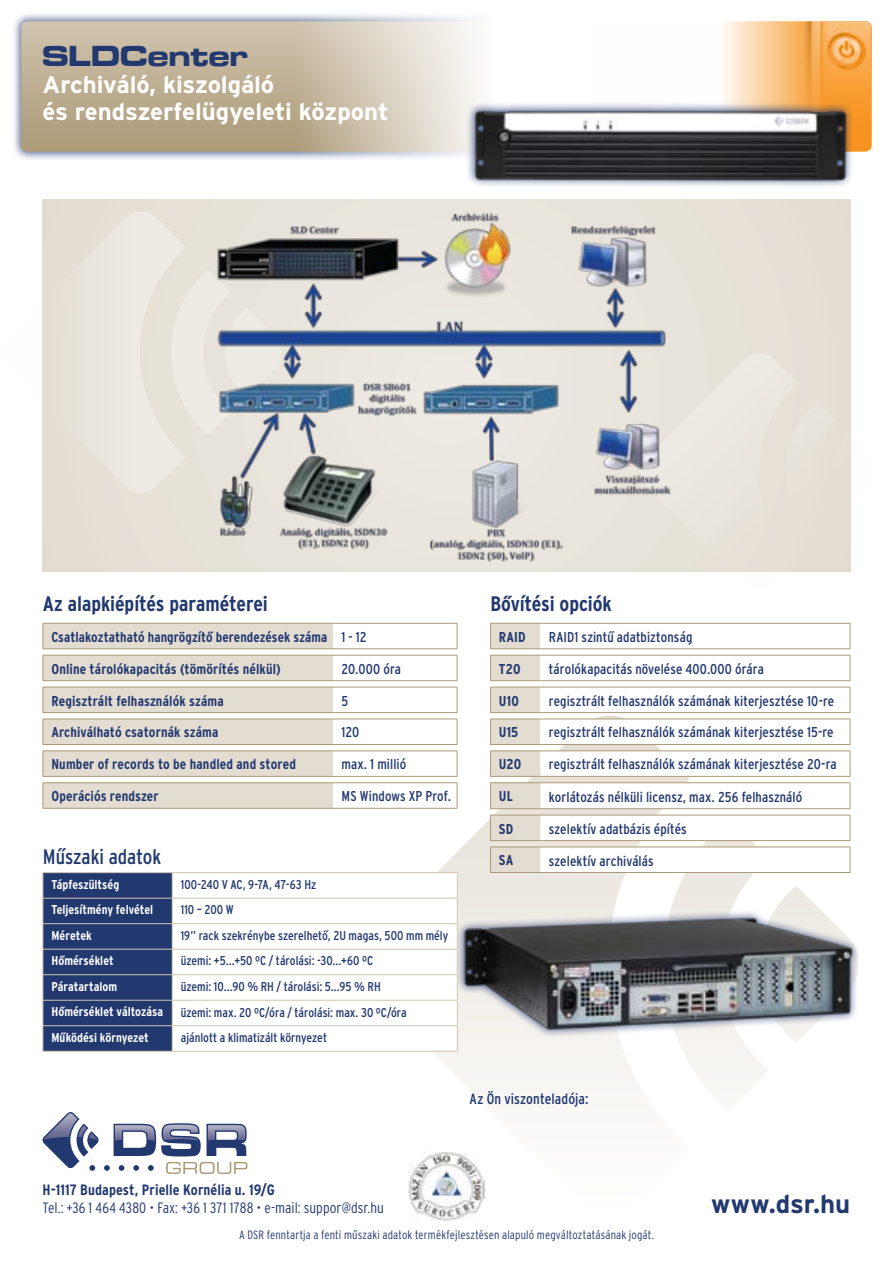
<style>
.page{position:relative;width:893px;height:1263px;background:#fff}
.page>*{position:absolute;margin:0;border:0;box-sizing:border-box;transform-origin:0 0}
.t1{font:30px "Microgramma D Bold Exte";letter-spacing:.01em;color:#223970}
.t2{font:25.8px "Interstate H Bold";letter-spacing:-.005em;color:#223970}
.t3{font:24px/27px "Interstate H Bold";letter-spacing:-.01em;color:#fff}
.t4{font:21px "Interstate H Bold Cond";letter-spacing:-.005em;color:#223970}
.t5{font:21px "Interstate H Regular Cond";color:#223970}
.t6{font:15px "Interstate H Light Cond";letter-spacing:.005em;color:#223970}
.t7{font:15px "Interstate H Bold Cond";letter-spacing:.005em;color:#223970}
.t8{font:15px "Interstate H Regular Cond";letter-spacing:.005em;color:#223970}
.t9{font:14.25px "Interstate H Regular Cond";letter-spacing:.01em;color:#223970}
.t10{font:14.25px "Interstate H Bold Cond";letter-spacing:.005em;color:#223970}
.t11{font:12.75px "Interstate H Regular Cond";color:#223970}
.t12{font:12.75px "Interstate H Bold Cond";color:#fff}
.t13{font:12px "Interstate H Light Cond";letter-spacing:.015em;color:#223970}
.s1{font-family:"Interstate H Regular Cond"}
</style>
<div class="page">
<div style="left:10px;top:10px;width:506px;height:150px;background:#223970;opacity:.73"></div>
<svg style="left:21px;top:21px;width:250px;height:131px;background:#bdae93"></svg>
<svg style="left:271px;top:10px;width:245px;height:150px"></svg>
<img style="left:724px;top:21px;width:148px;height:131px">
<svg style="left:408px;top:718px;width:443px;height:482px"></svg>
<div style="left:43px;top:199px;width:807px;height:372px;background:#e6e0d5"></div>
<svg style="left:42px;top:210px;width:169px;height:285px"></svg>
<svg style="left:639px;top:351px;width:212px;height:221px"></svg>
<img style="left:211px;top:213px;width:471px;height:351px">
<svg style="left:43px;top:624px;width:290px;height:184px;background:#e6e0d6"></svg>
<hr style="left:43px;top:623px;width:290px;height:1px;background:#ac9a77">
<svg style="left:43px;top:624px;width:1px;height:24px"></svg>
<hr style="left:43px;top:648px;width:290px;height:1px;background:#ac9a77">
<hr style="left:43px;top:655px;width:290px;height:1px;background:#ac9a77">
<svg style="left:43px;top:655px;width:1px;height:25px"></svg>
<hr style="left:43px;top:680px;width:290px;height:1px;background:#ac9a77">
<hr style="left:43px;top:687px;width:290px;height:1px;background:#ac9a77">
<svg style="left:43px;top:687px;width:1px;height:25px"></svg>
<hr style="left:43px;top:712px;width:290px;height:1px;background:#ac9a77">
<hr style="left:43px;top:719px;width:290px;height:1px;background:#ac9a77">
<svg style="left:43px;top:719px;width:1px;height:25px"></svg>
<hr style="left:43px;top:744px;width:290px;height:1px;background:#ac9a77">
<hr style="left:43px;top:750px;width:290px;height:1px;background:#ac9a77">
<svg style="left:43px;top:751px;width:1px;height:25px"></svg>
<hr style="left:43px;top:776px;width:290px;height:1px;background:#ac9a77">
<hr style="left:43px;top:782px;width:290px;height:1px;background:#ac9a77">
<svg style="left:43px;top:783px;width:1px;height:25px"></svg>
<hr style="left:43px;top:808px;width:290px;height:1px;background:#ac9a77">
<hr style="left:333px;top:808px;width:124px;height:1px;background:#ac9a77">
<svg style="left:333px;top:623px;width:125px;height:185px"></svg>
<svg style="left:540px;top:624px;width:310px;height:248px"></svg>
<hr style="left:540px;top:623px;width:310px;height:1px;background:#ac9a77">
<svg style="left:850px;top:624px;width:1px;height:24px"></svg>
<hr style="left:540px;top:648px;width:310px;height:1px;background:#ac9a77">
<hr style="left:540px;top:655px;width:310px;height:1px;background:#ac9a77">
<hr style="left:540px;top:680px;width:310px;height:1px;background:#ac9a77">
<hr style="left:540px;top:687px;width:310px;height:1px;background:#ac9a77">
<svg style="left:850px;top:687px;width:1px;height:25px"></svg>
<hr style="left:540px;top:712px;width:310px;height:1px;background:#ac9a77">
<hr style="left:540px;top:719px;width:310px;height:1px;background:#ac9a77">
<svg style="left:850px;top:719px;width:1px;height:25px"></svg>
<hr style="left:540px;top:744px;width:310px;height:1px;background:#ac9a77">
<hr style="left:540px;top:750px;width:310px;height:1px;background:#ac9a77">
<svg style="left:850px;top:751px;width:1px;height:25px"></svg>
<hr style="left:540px;top:776px;width:310px;height:1px;background:#ac9a77">
<hr style="left:540px;top:782px;width:310px;height:1px;background:#ac9a77">
<svg style="left:850px;top:783px;width:1px;height:25px"></svg>
<hr style="left:540px;top:808px;width:310px;height:1px;background:#ac9a77">
<hr style="left:540px;top:815px;width:310px;height:1px;background:#ac9a77">
<svg style="left:850px;top:815px;width:1px;height:25px"></svg>
<hr style="left:540px;top:840px;width:310px;height:1px;background:#ac9a77">
<svg style="left:490px;top:623px;width:50px;height:249px;background:#e2dbcf"></svg>
<hr style="left:540px;top:846px;width:310px;height:1px;background:#ac9a77">
<hr style="left:490px;top:872px;width:50px;height:1px;background:#ac9a77">
<hr style="left:540px;top:872px;width:310px;height:1px;background:#ac9a77">
<svg style="left:850px;top:655px;width:1px;height:25px"></svg>
<svg style="left:850px;top:847px;width:1px;height:25px"></svg>
<img style="left:458px;top:891px;width:401px;height:161px">
<img style="left:462px;top:81px;width:397px;height:125px">
<svg style="left:173px;top:873px;width:284px;height:178px"></svg>
<hr style="left:43px;top:872px;width:129px;height:1px;background:#d1c4b0">
<hr style="left:172px;top:872px;width:286px;height:1px;background:#d1c4b0">
<hr style="left:172px;top:898px;width:286px;height:1px;background:#d1c4b0">
<hr style="left:172px;top:923px;width:286px;height:1px;background:#d1c4b0">
<hr style="left:172px;top:949px;width:286px;height:1px;background:#d1c4b0">
<hr style="left:172px;top:974px;width:286px;height:1px;background:#d1c4b0">
<hr style="left:172px;top:1000px;width:286px;height:1px;background:#d1c4b0">
<hr style="left:172px;top:1025px;width:286px;height:1px;background:#d1c4b0">
<svg style="left:43px;top:873px;width:130px;height:178px;background:#2a3f73"></svg>
<svg style="left:457px;top:873px;width:1px;height:178px"></svg>
<hr style="left:43px;top:1051px;width:129px;height:1px;background:#d1c4b0">
<hr style="left:172px;top:1051px;width:286px;height:1px;background:#d1c4b0">
<svg style="left:42px;top:1112px;width:205px;height:62px"></svg>
<img style="left:409px;top:1151px;width:75px;height:70px">
<h1 class="t1" style="left:43px;top:36px;width:207px">SLDCenter</h1>
<h3 class="t3" style="left:43px;top:71px;width:348px">Archiváló, kiszolgáló<br>és rendszerfelügyeleti központ</h3>
<h3 class="t4" style="left:43px;top:591px;width:226px">Az alapkiépítés paraméterei</h3>
<p class="t10" style="left:51px;top:629px;width:317px">Csatlakoztatható hangrögzítô berendezések száma <span class="s1">1 - 12</span></p>
<p class="t10" style="left:51px;top:661px;width:231px">Online tárolókapacitás (tömörítés nélkül)</p>
<p class="t9" style="left:341px;top:661px;width:61px">20.000 óra</p>
<p class="t10" style="left:51px;top:693px;width:174px">Regisztrált felhasználók száma</p>
<p class="t9" style="left:341px;top:693px;width:8px">5</p>
<p class="t10" style="left:51px;top:724px;width:169px">Archiválható csatornák száma</p>
<p class="t9" style="left:341px;top:724px;width:19px">120</p>
<p class="t10" style="left:51px;top:756px;width:246px">Number of records to be handled and stored</p>
<p class="t9" style="left:341px;top:756px;width:66px">max. 1 millió</p>
<p class="t10" style="left:51px;top:788px;width:109px">Operációs rendszer</p>
<p class="t9" style="left:341px;top:788px;width:111px">MS Windows XP Prof.</p>
<h3 class="t5" style="left:43px;top:844px;width:120px">Mûszaki adatok</h3>
<p class="t12" style="left:51px;top:877px;width:69px">Tápfeszültség</p>
<p class="t11" style="left:181px;top:877px;width:137px">100-240 V AC, 9-7A, 47-63 Hz</p>
<p class="t12" style="left:51px;top:903px;width:103px">Teljesítmény felvétel</p>
<p class="t11" style="left:181px;top:903px;width:54px">110 – 200 W</p>
<p class="t12" style="left:51px;top:928px;width:42px">Méretek</p>
<p class="t11" style="left:181px;top:928px;width:269px">19” rack szekrénybe szerelhetô, 2U magas, 500 mm mély</p>
<p class="t12" style="left:51px;top:954px;width:64px">Hômérséklet</p>
<p class="t11" style="left:181px;top:954px;width:194px">üzemi: +5...+50 ºC / tárolási: -30...+60 ºC</p>
<p class="t12" style="left:51px;top:979px;width:67px">Páratartalom</p>
<p class="t11" style="left:181px;top:979px;width:202px">üzemi: 10...90 % RH / tárolási: 5...95 % RH</p>
<p class="t12" style="left:51px;top:1005px;width:113px">Hômérséklet változása</p>
<p class="t11" style="left:181px;top:1005px;width:227px">üzemi: max. 20 ºC/óra / tárolási: max. 30 ºC/óra</p>
<p class="t12" style="left:51px;top:1030px;width:99px">Mûködési környezet</p>
<p class="t11" style="left:181px;top:1030px;width:148px">ajánlott a klimatizált környezet</p>
<h3 class="t4" style="left:490px;top:591px;width:123px">Bôvítési opciók</h3>
<p class="t10" style="left:499px;top:629px;width:28px">RAID</p>
<p class="t9" style="left:549px;top:629px;width:145px">RAID1 szintû adatbiztonság</p>
<p class="t10" style="left:499px;top:661px;width:23px">T20</p>
<p class="t9" style="left:549px;top:661px;width:217px">tárolókapacitás növelése 400.000 órára</p>
<p class="t10" style="left:499px;top:693px;width:21px">U10</p>
<p class="t9" style="left:549px;top:693px;width:287px">regisztrált felhasználók számának kiterjesztése 10-re</p>
<p class="t10" style="left:499px;top:724px;width:21px">U15</p>
<p class="t9" style="left:549px;top:724px;width:286px">regisztrált felhasználók számának kiterjesztése 15-re</p>
<p class="t10" style="left:499px;top:756px;width:24px">U20</p>
<p class="t9" style="left:549px;top:756px;width:289px">regisztrált felhasználók számának kiterjesztése 20-ra</p>
<p class="t10" style="left:499px;top:788px;width:16px">UL</p>
<p class="t9" style="left:549px;top:788px;width:255px">korlátozás nélküli licensz, max. 256 felhasználó</p>
<p class="t10" style="left:499px;top:821px;width:16px">SD</p>
<p class="t9" style="left:549px;top:821px;width:139px">szelektív adatbázis építés</p>
<p class="t10" style="left:499px;top:852px;width:16px">SA</p>
<p class="t9" style="left:549px;top:852px;width:106px">szelektív archiválás</p>
<p class="t8" style="left:470px;top:1090px;width:120px">Az Ön viszonteladója:</p>
<p class="t7" style="left:43px;top:1182px;width:234px">H-1117 Budapest, Prielle Kornélia u. 19/G</p>
<p class="t6" style="left:43px;top:1200px;width:343px">Tel.: +36 1 464 4380 • Fax: +36 1 371 1788 • e-mail: suppor@dsr.hu</p>
<p class="t13" style="left:239px;top:1228px;width:416px">A DSR fenntartja a fenti mûszaki adatok termékfejlesztésen alapuló megváltoztatásának jogát.</p>
<h2 class="t2" style="left:711px;top:1190px;width:141px">www.dsr.hu</h2>
</div>
